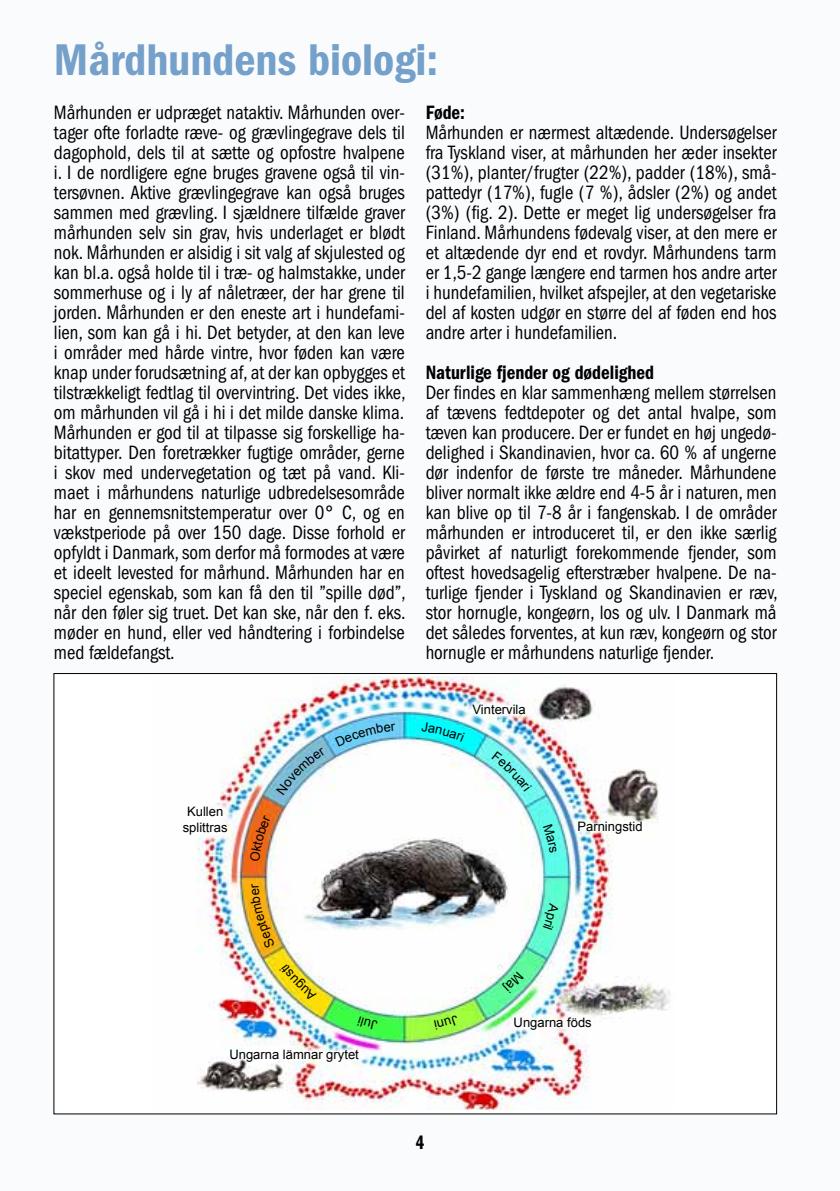
<style>
.page{position:relative;width:840px;height:1191px;background:#fff}
.page>*{position:absolute;margin:0;border:0;box-sizing:border-box;transform-origin:0 0}
.t1{font:600 condensed 46px "Franklin Gothic";color:#74a0ca}
.t2{font:condensed 20px/20px "Franklin Gothic";color:#000;text-align:justify;scale:.94 1}
.t3{font:600 condensed 20px "Franklin Gothic";color:#000;scale:.94 1}
.t4{font:20px "Franklin Gothic Demi Cmpr";color:#000}
.t5{font:13px/15.6px "Arial";color:#000;text-align:center}
</style>
<div class="page">
<div style="left:0;top:0;width:839px;height:1191px;background:#f9fbfd"></div>
<div style="left:54px;top:673px;width:722px;height:441px;background:#fff"></div>
<img style="left:197px;top:676px;width:473px;height:433px">
<svg style="left:421px;top:722px;width:43px;height:19px"></svg>
<svg style="left:491px;top:751px;width:40px;height:40px"></svg>
<svg style="left:543px;top:823px;width:13px;height:30px"></svg>
<svg style="left:543px;top:903px;width:15px;height:27px"></svg>
<svg style="left:501px;top:972px;width:22px;height:20px"></svg>
<svg style="left:357px;top:1016px;width:21px;height:14px"></svg>
<svg style="left:434px;top:1014px;width:25px;height:16px"></svg>
<svg style="left:279px;top:964px;width:37px;height:37px"></svg>
<svg style="left:250px;top:883px;width:25px;height:65px;background:#edb638"></svg>
<svg style="left:250px;top:815px;width:21px;height:46px"></svg>
<svg style="left:276px;top:748px;width:49px;height:46px"></svg>
<svg style="left:335px;top:723px;width:60px;height:23px"></svg>
<h1 class="t1" style="left:54px;top:34px;width:385px">Mårdhundens biologi:</h1>
<p class="t2" style="left:54px;top:102px;width:375px">Mårhunden er udpræget nataktiv. Mårhunden over&shy;tager ofte forladte ræve- og grævlingegrave dels til dagophold, dels til at sætte og opfostre hvalpene i. I de nordligere egne bruges gravene også til vin&shy;tersøvnen. Aktive grævlingegrave kan også bruges sammen med grævling. I sjældnere tilfælde graver mårhunden selv sin grav, hvis underlaget er blødt nok. Mårhunden er alsidig i sit valg af skjulested og kan bl.a. også holde til i træ- og halmstakke, under sommerhuse og i ly af nåletræer, der har grene til jorden. Mårhunden er den eneste art i hundefami&shy;lien, som kan gå i hi. Det betyder, at den kan leve i områder med hårde vintre, hvor føden kan være knap under forudsætning af, at der kan opbygges et tilstrækkeligt fedtlag til overvintring. Det vides ikke, om mårhunden vil gå i hi i det milde danske klima.<br>Mårhunden er god til at tilpasse sig forskellige ha&shy;bitattyper. Den foretrækker fugtige områder, gerne i skov med undervegetation og tæt på vand. Kli&shy;maet i mårhundens naturlige udbredelsesområde har en gennemsnitstemperatur over 0° C, og en vækstperiode på over 150 dage. Disse forhold er opfyldt i Danmark, som derfor må formodes at være et ideelt levested for mårhund. Mårhunden har en speciel egenskab, som kan få den til ”spille død”, når den føler sig truet. Det kan ske, når den f. eks. møder en hund, eller ved håndtering i forbindelse med fældefangst.</p>
<p class="t3" style="left:425px;top:100px;width:43px">Føde:</p>
<p class="t2" style="left:425px;top:122px;width:374px">Mårhunden er nærmest altædende. Undersøgelser fra Tyskland viser, at mårhunden her æder insekter (31%), planter/frugter (22%), padder (18%), små&shy;pattedyr (17%), fugle (7 %), ådsler (2%) og andet (3%) (fig. 2). Dette er meget lig undersøgelser fra Finland. Mårhundens fødevalg viser, at den mere er et altædende dyr end et rovdyr. Mårhundens tarm er 1,5-2 gange længere end tarmen hos andre arter i hundefamilien, hvilket afspejler, at den vegetariske del af kosten udgør en større del af føden end hos andre arter i hundefamilien.</p>
<p class="t3" style="left:425px;top:360px;width:244px">Naturlige fjender og dødelighed</p>
<p class="t2" style="left:425px;top:382px;width:375px">Der findes en klar sammenhæng mellem størrelsen af tævens fedtdepoter og det antal hvalpe, som tæven kan producere. Der er fundet en høj ungedø&shy;delighed i Skandinavien, hvor ca. 60 % af ungerne dør indenfor de første tre måneder. Mårhundene bliver normalt ikke ældre end 4-5 år i naturen, men kan blive op til 7-8 år i fangenskab. I de områder mårhunden er introduceret til, er den ikke særlig påvirket af naturligt forekommende fjender, som oftest hovedsagelig efterstræber hvalpene. De na&shy;turlige fjender i Tyskland og Skandinavien er ræv, stor hornugle, kongeørn, los og ulv. I Danmark må det således forventes, at kun ræv, kongeørn og stor hornugle er mårhundens naturlige fjender.</p>
<p class="t5" style="left:183px;top:804px;width:46px">Kullen splittras</p>
<p class="t5" style="left:472px;top:702px;width:55px">Vintervila</p>
<p class="t5" style="left:577px;top:818px;width:67px">Parningstid</p>
<p class="t5" style="left:229px;top:1046px;width:131px">Ungarna lämnar grytet</p>
<p class="t4" style="left:415px;top:1131px;width:10px">4</p>
<p class="t5" style="left:513px;top:1015px;width:80px">Ungarna föds</p>
</div>
